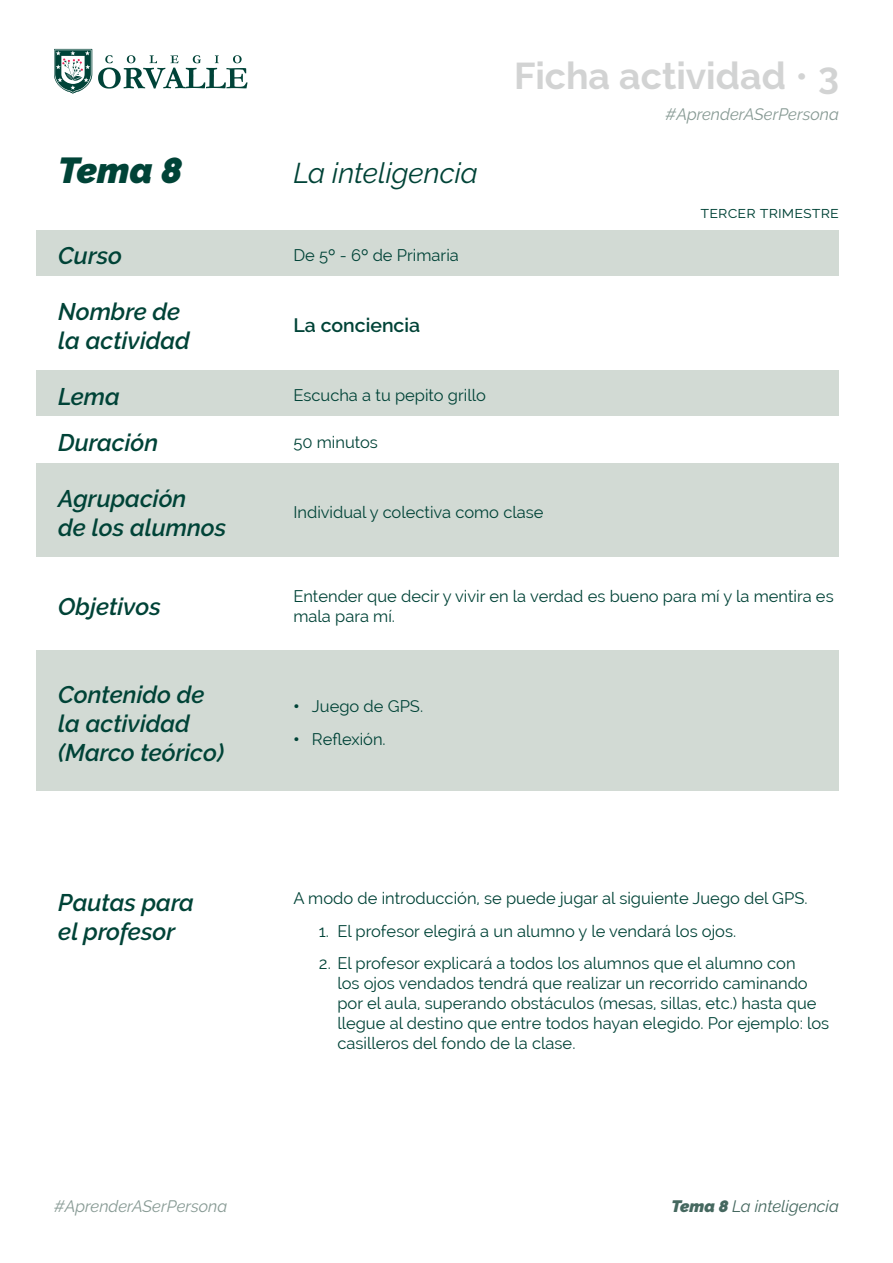
<style>
.page{position:relative;width:893px;height:1263px;background:#fff}
.page>*{position:absolute;margin:0;border:0;box-sizing:border-box;transform-origin:0 0}
.t1{font:700 37.5px "Raleway";color:#d2d3d3}
.t2{font:italic 900 36px "Raleway";color:#004337}
.t3{font:italic 28.5px "Raleway";color:#004337}
.t4{font:italic 600 24px/28.8px "Raleway";color:#004337}
.t5{font:600 19.5px "Raleway";color:#004337}
.t6{font:16.5px/19.8px "Raleway";color:#004337}
.t7{font:italic 16.5px "Raleway";color:#879a94}
.t8{font:italic 16.5px "Raleway";color:#45685f}
.s1{font-weight:400}
.s2{font-weight:900}
</style>
<div class="page">
<svg style="left:98px;top:55px;width:150px;height:34px"></svg>
<svg style="left:54px;top:49px;width:38px;height:45px"></svg>
<div style="left:37px;top:230px;width:802px;height:46px;background:#d2dad4"></div>
<div style="left:37px;top:371px;width:802px;height:45px;background:#d2dad4"></div>
<div style="left:37px;top:463px;width:802px;height:94px;background:#d2dad4"></div>
<div style="left:37px;top:651px;width:802px;height:140px;background:#d2dad4"></div>
<h2 class="t2" style="left:58px;top:149px;width:126px">Tema 8</h2>
<h3 class="t4" style="left:58px;top:241px;width:65px">Curso</h3>
<h3 class="t4" style="left:58px;top:297px;width:133px">Nombre de la actividad</h3>
<h3 class="t4" style="left:58px;top:373px;width:101px;line-height:46.8px">Lema<br>Duración</h3>
<h3 class="t4" style="left:58px;top:484px;width:170px">Agrupación<br>de los alumnos</h3>
<h3 class="t4" style="left:58px;top:592px;width:104px">Objetivos</h3>
<h3 class="t4" style="left:58px;top:680px;width:167px">Contenido de la actividad (Marco teórico)</h3>
<h3 class="t4" style="left:58px;top:888px;width:137px">Pautas para el profesor</h3>
<p class="t7" style="left:54px;top:1196px;width:175px">#AprenderASerPersona</p>
<h1 class="t1" style="left:514px;top:55px;width:326px">Ficha actividad <span class="s1">•</span> 3</h1>
<h3 class="t3" style="left:293px;top:156px;width:186px">La inteligencia</h3>
<p class="t6" style="left:293px;top:245px;width:167px">De 5º - 6º de Primaria</p>
<p class="t5" style="left:293px;top:314px;width:128px">La conciencia</p>
<p class="t6" style="left:293px;top:385px;width:194px">Escucha a tu pepito grillo</p>
<p class="t6" style="left:293px;top:432px;width:86px">50 minutos</p>
<p class="t6" style="left:293px;top:502px;width:252px">Individual y colectiva como clase</p>
<p class="t7" style="left:666px;top:104px;width:175px">#AprenderASerPersona</p>
<p class="t6" style="left:701px;top:202px;width:140px">tercer trimestre</p>
<p class="t6" style="left:293px;top:586px;width:542px">Entender que decir y vivir en la verdad es bueno para mí y la mentira es mala para mí.</p>
<p class="t6" style="left:293px;top:696px;width:131px"><span class="s2">•</span> Juego de GPS.</p>
<p class="t6" style="left:293px;top:729px;width:94px"><span class="s2">•</span> Reflexión.</p>
<p class="t6" style="left:293px;top:888px;width:516px">A modo de introducción, se puede jugar al siguiente Juego del GPS.</p>
<p class="t6" style="left:319px;top:921px;width:419px">1. El profesor elegirá a un alumno y le vendará los ojos.</p>
<p class="t6" style="left:337px;top:954px;width:493px;text-indent:-18px">2. El profesor explicará a todos los alumnos que el alumno con<br>los ojos vendados tendrá que realizar un recorrido caminando por el aula, superando obstáculos (mesas, sillas, etc.) hasta que llegue al destino que entre todos hayan elegido. Por ejemplo: los casilleros del fondo de la clase.</p>
<p class="t8" style="left:672px;top:1196px;width:169px"><span class="s2">Tema 8</span> La inteligencia</p>
</div>
